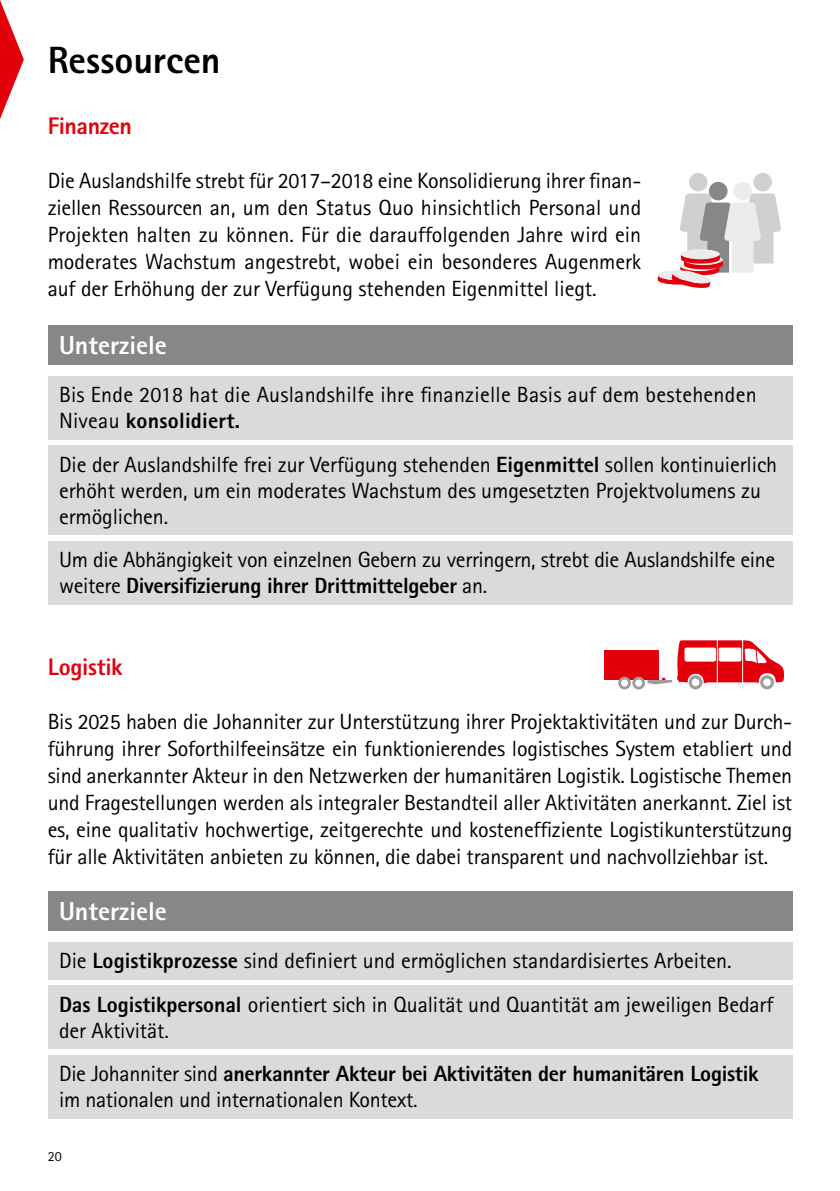
<style>
.page{position:relative;width:840px;height:1191px;background:#fff}
.page>*{position:absolute;margin:0;border:0;box-sizing:border-box;transform-origin:0 0}
.t1{font:800 38px "Rotis Sans Serif Std";color:#000}
.t2{font:800 26px "Rotis Sans Serif Std";color:#fff}
.t3{font:800 24px "Rotis Sans Serif Std";letter-spacing:-.015em;color:#e3000b}
.t4{font:22px/27px "Rotis Sans Serif Std";letter-spacing:-.005em;color:#000}
.t5{font:800 22px/43.6px "Rotis Sans Serif Std";letter-spacing:-.015em;color:#000}
.t6{font:14px "Rotis Sans Serif Std";color:#000}
.s1{font-weight:800}
.s2{font-weight:400}
</style>
<div class="page">
<div style="left:48px;top:941px;width:743px;height:38px;background:#d9dada"></div>
<div style="left:48px;top:985px;width:743px;height:64px;background:#d9dada"></div>
<div style="left:48px;top:1054px;width:743px;height:64px;background:#d9dada"></div>
<div style="left:48px;top:890px;width:743px;height:40px;background:#868786"></div>
<svg style="left:0;top:0;width:24px;height:119px"></svg>
<div style="left:48px;top:376px;width:743px;height:64px;background:#d9dada"></div>
<div style="left:48px;top:445px;width:743px;height:90px;background:#d9dada"></div>
<div style="left:48px;top:541px;width:743px;height:64px;background:#d9dada"></div>
<div style="left:48px;top:325px;width:743px;height:39px;background:#868786"></div>
<div style="left:604px;top:650px;width:54px;height:30px;background:#e3000b"></div>
<svg style="left:618px;top:676px;width:12px;height:13px"></svg>
<svg style="left:632px;top:676px;width:12px;height:13px"></svg>
<svg style="left:620px;top:679px;width:7px;height:7px"></svg>
<svg style="left:634px;top:679px;width:7px;height:7px"></svg>
<svg style="left:647px;top:640px;width:136px;height:44px"></svg>
<svg style="left:759px;top:675px;width:14px;height:14px"></svg>
<svg style="left:762px;top:678px;width:8px;height:8px"></svg>
<svg style="left:688px;top:675px;width:14px;height:14px"></svg>
<div style="left:691px;top:678px;width:8px;height:8px;background:#fff;border-radius:50%"></div>
<div style="left:688px;top:173px;width:19px;height:18px;background:#cfd0d0;border-radius:50%"></div>
<div style="left:753px;top:173px;width:18px;height:18px;background:#cfd0d0;border-radius:50%"></div>
<div style="left:708px;top:182px;width:19px;height:18px;background:#868786;border-radius:50%"></div>
<div style="left:733px;top:182px;width:18px;height:18px;background:#ececec;border-radius:50%"></div>
<svg style="left:657px;top:193px;width:124px;height:95px"></svg>
<h1 class="t1" style="left:48px;top:36px;width:174px">Ressourcen</h1>
<p class="t3" style="left:48px;top:111px;width:86px">Finanzen</p>
<p class="t4" style="left:48px;top:167px;width:595px;text-align:justify">Die Auslandshilfe strebt für 2017–2018 eine Konsolidierung ihrer finan&shy;ziellen Ressourcen an, um den Status Quo hinsichtlich Personal und Projekten halten zu können. Für die darauffolgenden Jahre wird ein moderates Wachstum angestrebt, wobei ein besonderes Augenmerk auf der Erhöhung der zur Verfügung stehenden Eigenmittel liegt.</p>
<p class="t2" style="left:59px;top:328px;width:109px">Unterziele</p>
<p class="t4" style="left:59px;top:382px;width:698px;line-height:26px">Bis Ende 2018 hat die Auslandshilfe ihre finanzielle Basis auf dem bestehenden<br>Niveau <span class="s1">konsolidiert.</span></p>
<p class="t4" style="left:59px;top:451px;width:719px;line-height:26px">Die der Auslandshilfe frei zur Verfügung stehenden <span class="s1">Eigenmittel</span> sollen kontinuierlich erhöht werden, um ein moderates Wachstum des umgesetzten Projektvolumens zu ermöglichen.</p>
<p class="t4" style="left:59px;top:547px;width:717px;line-height:26px">Um die Abhängigkeit von einzelnen Gebern zu verringern, strebt die Auslandshilfe eine weitere <span class="s1">Diversifizierung ihrer Drittmittelgeber</span> an.</p>
<p class="t3" style="left:48px;top:651px;width:76px">Logistik</p>
<p class="t4" style="left:48px;top:707px;width:745px;text-align:justify">Bis 2025 haben die Johanniter zur Unterstützung ihrer Projektaktivitäten und zur Durch&shy;führung ihrer Soforthilfeeinsätze ein funktionierendes logistisches System etabliert und sind anerkannter Akteur in den Netzwerken der humanitären Logistik. Logistische Themen und Fragestellungen werden als integraler Bestandteil aller Aktivitäten anerkannt. Ziel ist es, eine qualitativ hochwertige, zeitgerechte und kosteneffiziente Logistikunterstützung für alle Aktivitäten anbieten zu können, die dabei transparent und nachvollziehbar ist.</p>
<p class="t2" style="left:59px;top:894px;width:109px">Unterziele</p>
<p class="t4" style="left:59px;top:939px;width:715px;line-height:43.6px">Die <span class="s1">Logistikprozesse</span> sind definiert und ermöglichen standardisiertes Arbeiten.<br><span class="s1">Das Logistikpersonal</span> orientiert sich in Qualität und Quantität am jeweiligen Bedarf</p>
<p class="t5" style="left:59px;top:1008px;width:700px"><span class="s2">der Aktivität.<br>Die Johanniter sind</span> anerkannter Akteur bei Aktivitäten der humanitären Logistik</p>
<p class="t4" style="left:59px;top:1086px;width:360px">im nationalen und internationalen Kontext.</p>
<p class="t6" style="left:48px;top:1148px;width:15px">20</p>
</div>
